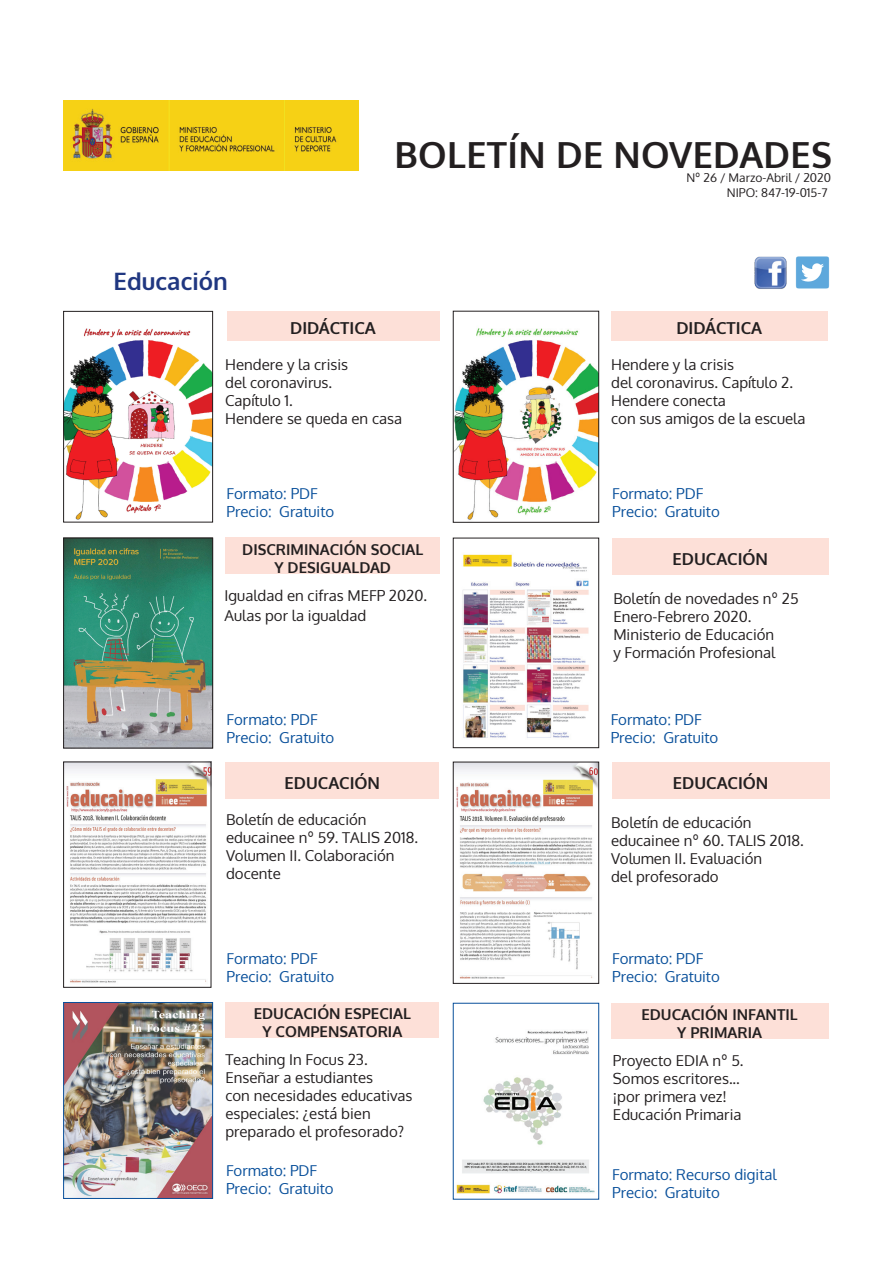
<style>
.page{position:relative;width:893px;height:1263px;background:#fff}
.page>*{position:absolute;margin:0;border:0;box-sizing:border-box;transform-origin:0 0}
.t1{font:700 36px "Oxygen";letter-spacing:.01em;color:#231f20}
.t2{font:700 24px "Oxygen";color:#203781}
.t3{font:700 16.5px "Oxygen";color:#231f20}
.t4{font:15px/18px "Oxygen";color:#231f20}
.t5{font:15px/18px "Oxygen";color:#09509b}
.t6{font:700 15px/18px "Oxygen";color:#231f20;text-align:center}
.t7{font:12px "Oxygen";color:#231f20}
</style>
<div class="page">
<img style="left:795px;top:256px;width:34px;height:33px">
<img style="left:754px;top:256px;width:33px;height:33px">
<div style="left:227px;top:311px;width:212px;height:29px;background:#fde0d8"></div>
<img style="left:64px;top:101px;width:295px;height:69px">
<img style="left:455px;top:328px;width:142px;height:192px">
<div style="left:453px;top:311px;width:146px;height:211px;border:1px solid #231f20"></div>
<div style="left:225px;top:538px;width:215px;height:36px;background:#fde0d8"></div>
<img style="left:462px;top:554px;width:127px;height:184px">
<div style="left:453px;top:538px;width:146px;height:210px;border:1px solid #231f20"></div>
<div style="left:612px;top:538px;width:216px;height:36px;background:#fde0d8"></div>
<img style="left:65px;top:764px;width:144px;height:219px">
<div style="left:63px;top:762px;width:148px;height:225px;border:1px solid #231f20"></div>
<div style="left:225px;top:762px;width:214px;height:36px;background:#fde0d8"></div>
<div style="left:612px;top:762px;width:218px;height:36px;background:#fde0d8"></div>
<div style="left:225px;top:1002px;width:214px;height:36px;background:#fde0d8"></div>
<img style="left:65px;top:1004px;width:146px;height:192px">
<div style="left:63px;top:1002px;width:150px;height:196px;border:1px solid #09509b"></div>
<img style="left:456px;top:1030px;width:139px;height:164px">
<div style="left:611px;top:1003px;width:217px;height:36px;background:#fde0d8"></div>
<img style="left:65px;top:328px;width:146px;height:192px">
<div style="left:63px;top:311px;width:150px;height:211px;border:1px solid #231f20"></div>
<img style="left:66px;top:540px;width:145px;height:206px">
<div style="left:64px;top:538px;width:149px;height:210px;border:1px solid #231f20"></div>
<img style="left:455px;top:764px;width:142px;height:215px">
<div style="left:453px;top:762px;width:146px;height:221px;border:1px solid #231f20"></div>
<div style="left:611px;top:311px;width:216px;height:29px;background:#fde0d8"></div>
<h1 class="t1" style="left:394px;top:133px;width:439px">BOLETÍN DE NOVEDADES</h1>
<p class="t7" style="left:686px;top:170px;width:146px">Nº 26 / Marzo-Abril / 2020</p>
<h2 class="t2" style="left:114px;top:266px;width:116px">EDUCACIÓN</h2>
<p class="t3" style="left:290px;top:318px;width:87px">DIDÁCTICA</p>
<p class="t4" style="left:225px;top:356px;width:179px">Hendere y la crisis<br>del coronavirus.<br>Capítulo 1.<br>Hendere se queda en casa</p>
<p class="t5" style="left:227px;top:485px;width:109px">Formato: PDF<br>Precio: Gratuito</p>
<p class="t7" style="left:727px;top:185px;width:102px">NIPO: 847-19-015-7</p>
<p class="t3" style="left:676px;top:318px;width:87px">DIDÁCTICA</p>
<p class="t4" style="left:611px;top:356px;width:196px">Hendere y la crisis<br>del coronavirus. Capítulo 2.<br>Hendere conecta<br>con sus amigos de la escuela</p>
<p class="t5" style="left:612px;top:485px;width:109px">Formato: PDF<br>Precio: Gratuito</p>
<p class="t6" style="left:242px;top:540px;width:182px">DISCRIMINACIÓN SOCIAL<br>Y DESIGUALDAD</p>
<p class="t3" style="left:672px;top:548px;width:33px">EDUCACIÓN</p>
<p class="t4" style="left:225px;top:586px;width:204px;line-height:19.8px">Igualdad en cifras MEFP 2020.<br>Aulas por la igualdad</p>
<p class="t5" style="left:227px;top:710px;width:109px">Formato: PDF<br>Precio: Gratuito</p>
<p class="t4" style="left:613px;top:589px;width:187px">Boletín de novedades nº 25<br>Enero-Febrero 2020.<br>Ministerio de Educación<br>y Formación Profesional</p>
<p class="t5" style="left:611px;top:710px;width:109px">Formato: PDF<br>Precio: Gratuito</p>
<p class="t3" style="left:285px;top:772px;width:33px">EDUCACIÓN</p>
<p class="t4" style="left:226px;top:811px;width:193px">Boletín de educación educainee nº 59. TALIS 2018.<br>Volumen II. Colaboración docente</p>
<p class="t4" style="left:611px;top:814px;width:194px">Boletín de educación educainee nº 60. TALIS 2018.<br>Volumen II. Evaluación<br>del profesorado</p>
<p class="t3" style="left:673px;top:772px;width:33px">EDUCACIÓN</p>
<p class="t5" style="left:227px;top:950px;width:109px">Formato: PDF<br>Precio: Gratuito</p>
<p class="t5" style="left:612px;top:950px;width:109px">Formato: PDF<br>Precio: Gratuito</p>
<p class="t6" style="left:254px;top:1005px;width:159px">EDUCACIÓN ESPECIAL<br>Y COMPENSATORIA</p>
<p class="t4" style="left:225px;top:1051px;width:189px">Teaching In Focus 23.<br>Enseñar a estudiantes<br>con necesidades educativas especiales: ¿está bien preparado el profesorado?</p>
<p class="t6" style="left:641px;top:1006px;width:30px">EDUCACIÓN</p>
<p class="t6" style="left:732px;top:1006px;width:33px">IN FANTIL</p>
<p class="t6" style="left:677px;top:1024px;width:23px">Y PRIMARIA</p>
<p class="t4" style="left:613px;top:1052px;width:132px">Proyecto EDIA nº 5.<br>Somos escritores... ¡por primera vez!<br>Educación Primaria</p>
<p class="t5" style="left:226px;top:1162px;width:109px">Formato: PDF<br>Precio: Gratuito</p>
<p class="t5" style="left:612px;top:1165px;width:166px">Formato: Recurso digital<br>Precio: Gratuito</p>
</div>
